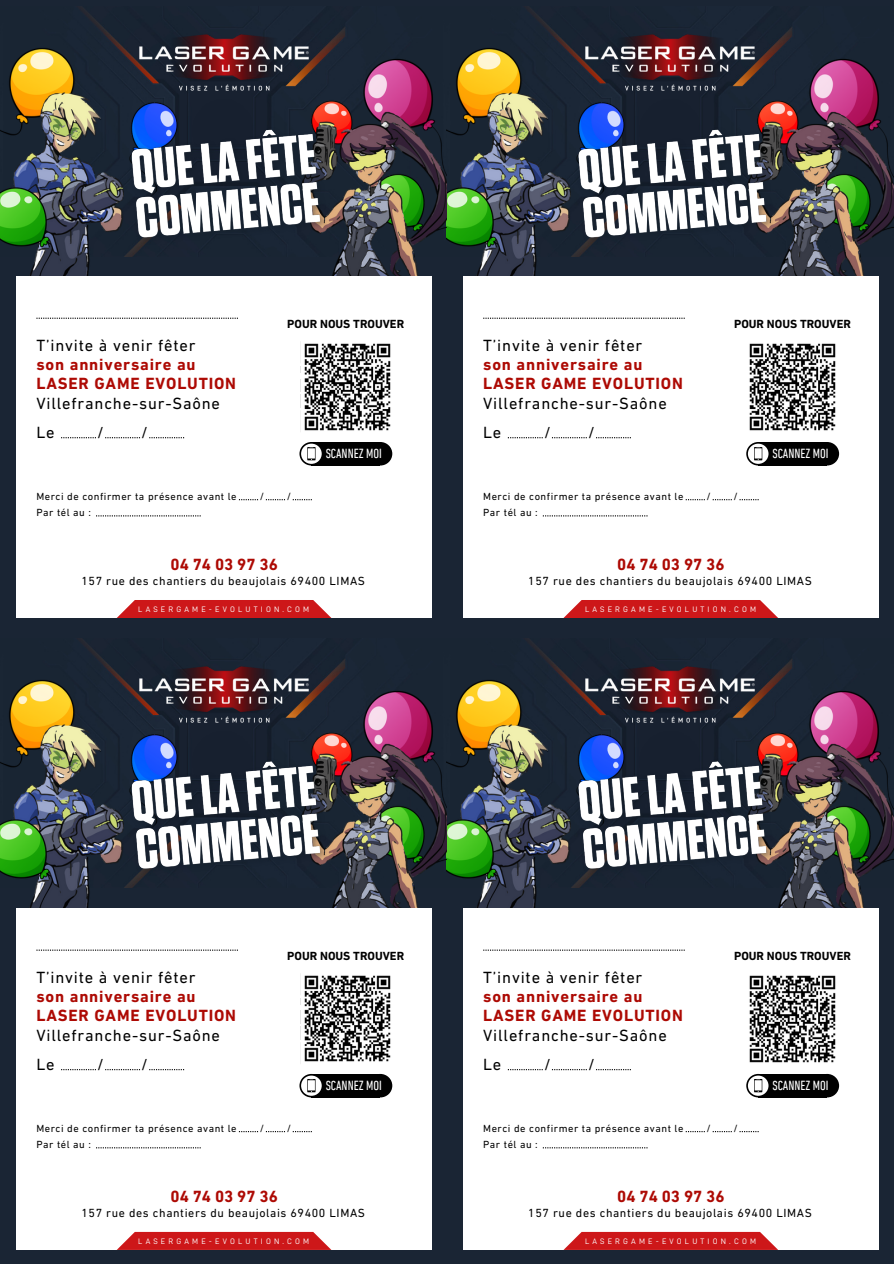
<style>
.page{position:relative;width:894px;height:1264px;background:#fff}
.page>*{position:absolute;margin:0;border:0;box-sizing:border-box;transform-origin:0 0}
.t1{font:700 16.5px/19.2px "DIN Next LT Pro";letter-spacing:.05em;color:#ad0a04}
.t2{font:16.5px "DIN Next LT Pro";letter-spacing:.05em;color:#000}
.t3{font:16.05px "DIN Next LT Pro";color:#000}
.t4{font:condensed 13.5px "DIN Next LT Pro";color:#fff}
.t5{font:12px "DIN Next LT Pro";letter-spacing:.05em;color:#000}
.t6{font:700 12px "DIN Next LT Pro";color:#000}
.t7{font:10.5px "DIN Next LT Pro";letter-spacing:.05em;color:#000}
.t8{font:7.95px "D DIN PRO Regular";letter-spacing:.4em;color:#fff}
</style>
<div class="page">
<div style="left:0;top:0;width:893px;height:1263px;background:#1a2534"></div>
<img style="left:96px;top:21px;width:249px;height:34px">
<img style="left:96px;top:653px;width:249px;height:33px">
<img style="left:542px;top:20px;width:250px;height:35px">
<img style="left:542px;top:652px;width:250px;height:34px">
<img style="left:0;top:27px;width:223px;height:250px">
<img style="left:0;top:659px;width:223px;height:249px">
<img style="left:446px;top:27px;width:223px;height:250px">
<img style="left:446px;top:659px;width:223px;height:249px">
<img style="left:208px;top:55px;width:238px;height:221px">
<img style="left:208px;top:686px;width:238px;height:222px">
<img style="left:653px;top:55px;width:240px;height:221px">
<img style="left:653px;top:686px;width:240px;height:222px">
<div style="left:16px;top:277px;width:415px;height:341px;background:#fff"></div>
<svg style="left:299px;top:442px;width:24px;height:23px"></svg>
<div style="left:368px;top:442px;width:24px;height:23px;background:#010101;border-radius:50%"></div>
<div style="left:311px;top:442px;width:69px;height:23px;background:#010101"></div>
<svg style="left:301px;top:443px;width:20px;height:21px"></svg>
<svg style="left:307px;top:447px;width:8px;height:13px"></svg>
<svg style="left:239px;top:499px;width:19px;height:1px"></svg>
<svg style="left:96px;top:515px;width:105px;height:1px"></svg>
<svg style="left:266px;top:499px;width:19px;height:1px"></svg>
<svg style="left:293px;top:499px;width:19px;height:1px"></svg>
<svg style="left:36px;top:318px;width:202px;height:1px"></svg>
<svg style="left:61px;top:437px;width:35px;height:1px"></svg>
<svg style="left:105px;top:437px;width:35px;height:1px"></svg>
<svg style="left:149px;top:437px;width:35px;height:1px"></svg>
<svg style="left:117px;top:600px;width:214px;height:18px;background:#d1292b"></svg>
<div style="left:16px;top:908px;width:415px;height:341px;background:#fff"></div>
<svg style="left:299px;top:1073px;width:24px;height:24px"></svg>
<div style="left:368px;top:1073px;width:24px;height:24px;background:#010101;border-radius:50%"></div>
<div style="left:311px;top:1073px;width:69px;height:24px;background:#010101"></div>
<svg style="left:301px;top:1075px;width:20px;height:20px"></svg>
<svg style="left:307px;top:1078px;width:8px;height:14px"></svg>
<svg style="left:239px;top:1131px;width:19px;height:1px"></svg>
<svg style="left:96px;top:1147px;width:105px;height:1px"></svg>
<svg style="left:266px;top:1131px;width:19px;height:1px"></svg>
<svg style="left:293px;top:1131px;width:19px;height:1px"></svg>
<svg style="left:36px;top:949px;width:202px;height:1px"></svg>
<svg style="left:61px;top:1069px;width:35px;height:1px"></svg>
<svg style="left:105px;top:1069px;width:35px;height:1px"></svg>
<svg style="left:149px;top:1069px;width:35px;height:1px"></svg>
<svg style="left:117px;top:1231px;width:214px;height:18px;background:#d33537"></svg>
<div style="left:462px;top:277px;width:416px;height:341px;background:#fff"></div>
<svg style="left:746px;top:442px;width:24px;height:23px"></svg>
<div style="left:815px;top:442px;width:23px;height:23px;background:#010101;border-radius:50%"></div>
<div style="left:758px;top:442px;width:68px;height:23px;background:#010101"></div>
<svg style="left:747px;top:443px;width:21px;height:21px"></svg>
<svg style="left:753px;top:447px;width:9px;height:13px"></svg>
<svg style="left:685px;top:499px;width:19px;height:1px"></svg>
<svg style="left:542px;top:515px;width:105px;height:1px"></svg>
<svg style="left:712px;top:499px;width:19px;height:1px"></svg>
<svg style="left:739px;top:499px;width:19px;height:1px"></svg>
<svg style="left:483px;top:318px;width:201px;height:1px"></svg>
<svg style="left:507px;top:437px;width:35px;height:1px"></svg>
<svg style="left:551px;top:437px;width:35px;height:1px"></svg>
<svg style="left:596px;top:437px;width:34px;height:1px"></svg>
<svg style="left:563px;top:600px;width:215px;height:18px;background:#d12a2c"></svg>
<div style="left:462px;top:908px;width:416px;height:341px;background:#fff"></div>
<svg style="left:746px;top:1073px;width:24px;height:24px"></svg>
<div style="left:815px;top:1073px;width:23px;height:24px;background:#010101;border-radius:50%"></div>
<div style="left:758px;top:1073px;width:68px;height:24px;background:#010101"></div>
<svg style="left:747px;top:1075px;width:21px;height:20px"></svg>
<svg style="left:753px;top:1078px;width:9px;height:14px"></svg>
<svg style="left:685px;top:1131px;width:19px;height:1px"></svg>
<svg style="left:542px;top:1147px;width:105px;height:1px"></svg>
<svg style="left:712px;top:1131px;width:19px;height:1px"></svg>
<svg style="left:739px;top:1131px;width:19px;height:1px"></svg>
<svg style="left:483px;top:949px;width:201px;height:1px"></svg>
<svg style="left:507px;top:1069px;width:35px;height:1px"></svg>
<svg style="left:551px;top:1069px;width:35px;height:1px"></svg>
<svg style="left:596px;top:1069px;width:34px;height:1px"></svg>
<svg style="left:564px;top:1231px;width:213px;height:18px;background:#d33436"></svg>
<img style="left:304px;top:343px;width:87px;height:88px">
<img style="left:125px;top:120px;width:208px;height:129px">
<img style="left:125px;top:751px;width:208px;height:130px">
<img style="left:571px;top:120px;width:207px;height:129px">
<img style="left:571px;top:751px;width:207px;height:130px">
<img style="left:749px;top:343px;width:87px;height:88px">
<img style="left:304px;top:975px;width:87px;height:87px">
<img style="left:749px;top:975px;width:87px;height:88px">
<p class="t6" style="left:287px;top:319px;width:118px">POUR NOUS TROUVER</p>
<h6 class="t6" style="left:733px;top:319px;width:118px">POUR NOUS TROUVER</h6>
<p class="t2" style="left:36px;top:338px;width:161px">T’invite à venir fêter</p>
<p class="t1" style="left:36px;top:356px;width:201px">son anniversaire au<br>LASER GAME EVOLUTION</p>
<p class="t2" style="left:36px;top:396px;width:185px">Villefranche-sur-Saône</p>
<h3 class="t2" style="left:483px;top:338px;width:161px">T’invite à venir fêter</h3>
<p class="t1" style="left:483px;top:356px;width:201px">son anniversaire au<br>LASER GAME EVOLUTION</p>
<p class="t2" style="left:483px;top:396px;width:185px">Villefranche-sur-Saône</p>
<p class="t2" style="left:36px;top:425px;width:20px">Le</p>
<h6 class="t3" style="left:97px;top:425px;width:8px">/</h6>
<p class="t3" style="left:141px;top:425px;width:8px">/</p>
<p class="t2" style="left:483px;top:425px;width:20px">Le</p>
<p class="t3" style="left:544px;top:425px;width:8px">/</p>
<p class="t3" style="left:588px;top:425px;width:8px">/</p>
<p class="t4" style="left:325px;top:448px;width:58px">SCANNEZ MOI</p>
<p class="t4" style="left:772px;top:448px;width:58px">SCANNEZ MOI</p>
<p class="t7" style="left:36px;top:492px;width:202px">Merci de confirmer ta présence avant le</p>
<h2 class="t7" style="left:36px;top:508px;width:56px">Par tél au :</h2>
<h6 class="t7" style="left:260px;top:492px;width:6px">/</h6>
<p class="t7" style="left:286px;top:492px;width:6px">/</p>
<p class="t7" style="left:483px;top:492px;width:202px">Merci de confirmer ta présence avant le</p>
<p class="t7" style="left:483px;top:508px;width:56px">Par tél au :</p>
<p class="t7" style="left:706px;top:492px;width:6px">/</p>
<p class="t7" style="left:733px;top:492px;width:6px">/</p>
<h3 class="t1" style="left:170px;top:556px;width:109px">04 74 03 97 36</h3>
<p class="t1" style="left:617px;top:556px;width:109px">04 74 03 97 36</p>
<p class="t5" style="left:81px;top:576px;width:285px">157 rue des chantiers du beaujolais 69400 LIMAS</p>
<p class="t5" style="left:528px;top:576px;width:285px">157 rue des chantiers du beaujolais 69400 LIMAS</p>
<h3 class="t8" style="left:138px;top:606px;width:172px">LASERGAME-EVOLUTION.COM</h3>
<h3 class="t8" style="left:585px;top:606px;width:172px">LASERGAME-EVOLUTION.COM</h3>
<p class="t6" style="left:287px;top:950px;width:118px">POUR NOUS TROUVER</p>
<h5 class="t6" style="left:733px;top:950px;width:118px">POUR NOUS TROUVER</h5>
<h2 class="t2" style="left:36px;top:970px;width:161px">T’invite à venir fêter</h2>
<p class="t1" style="left:36px;top:988px;width:201px">son anniversaire au<br>LASER GAME EVOLUTION</p>
<p class="t2" style="left:36px;top:1028px;width:185px">Villefranche-sur-Saône</p>
<h6 class="t2" style="left:483px;top:970px;width:161px">T’invite à venir fêter</h6>
<p class="t1" style="left:483px;top:988px;width:201px">son anniversaire au<br>LASER GAME EVOLUTION</p>
<p class="t2" style="left:483px;top:1028px;width:185px">Villefranche-sur-Saône</p>
<p class="t2" style="left:36px;top:1057px;width:20px">Le</p>
<p class="t3" style="left:97px;top:1057px;width:8px">/</p>
<p class="t3" style="left:141px;top:1057px;width:8px">/</p>
<p class="t2" style="left:483px;top:1057px;width:20px">Le</p>
<p class="t3" style="left:544px;top:1057px;width:8px">/</p>
<h2 class="t3" style="left:588px;top:1057px;width:8px">/</h2>
<p class="t4" style="left:325px;top:1080px;width:58px">SCANNEZ MOI</p>
<p class="t4" style="left:772px;top:1080px;width:58px">SCANNEZ MOI</p>
<p class="t7" style="left:36px;top:1124px;width:202px">Merci de confirmer ta présence avant le</p>
<p class="t7" style="left:36px;top:1139px;width:56px">Par tél au :</p>
<h4 class="t7" style="left:260px;top:1124px;width:6px">/</h4>
<p class="t7" style="left:286px;top:1124px;width:6px">/</p>
<p class="t7" style="left:483px;top:1124px;width:202px">Merci de confirmer ta présence avant le</p>
<h4 class="t7" style="left:483px;top:1139px;width:56px">Par tél au :</h4>
<p class="t7" style="left:706px;top:1124px;width:6px">/</p>
<p class="t7" style="left:733px;top:1124px;width:6px">/</p>
<p class="t1" style="left:170px;top:1187px;width:109px">04 74 03 97 36</p>
<p class="t1" style="left:617px;top:1187px;width:109px">04 74 03 97 36</p>
<h5 class="t5" style="left:81px;top:1208px;width:285px">157 rue des chantiers du beaujolais 69400 LIMAS</h5>
<p class="t5" style="left:528px;top:1208px;width:285px">157 rue des chantiers du beaujolais 69400 LIMAS</p>
<h6 class="t8" style="left:138px;top:1237px;width:172px">LASERGAME-EVOLUTION.COM</h6>
<p class="t8" style="left:585px;top:1237px;width:172px">LASERGAME-EVOLUTION.COM</p>
</div>
